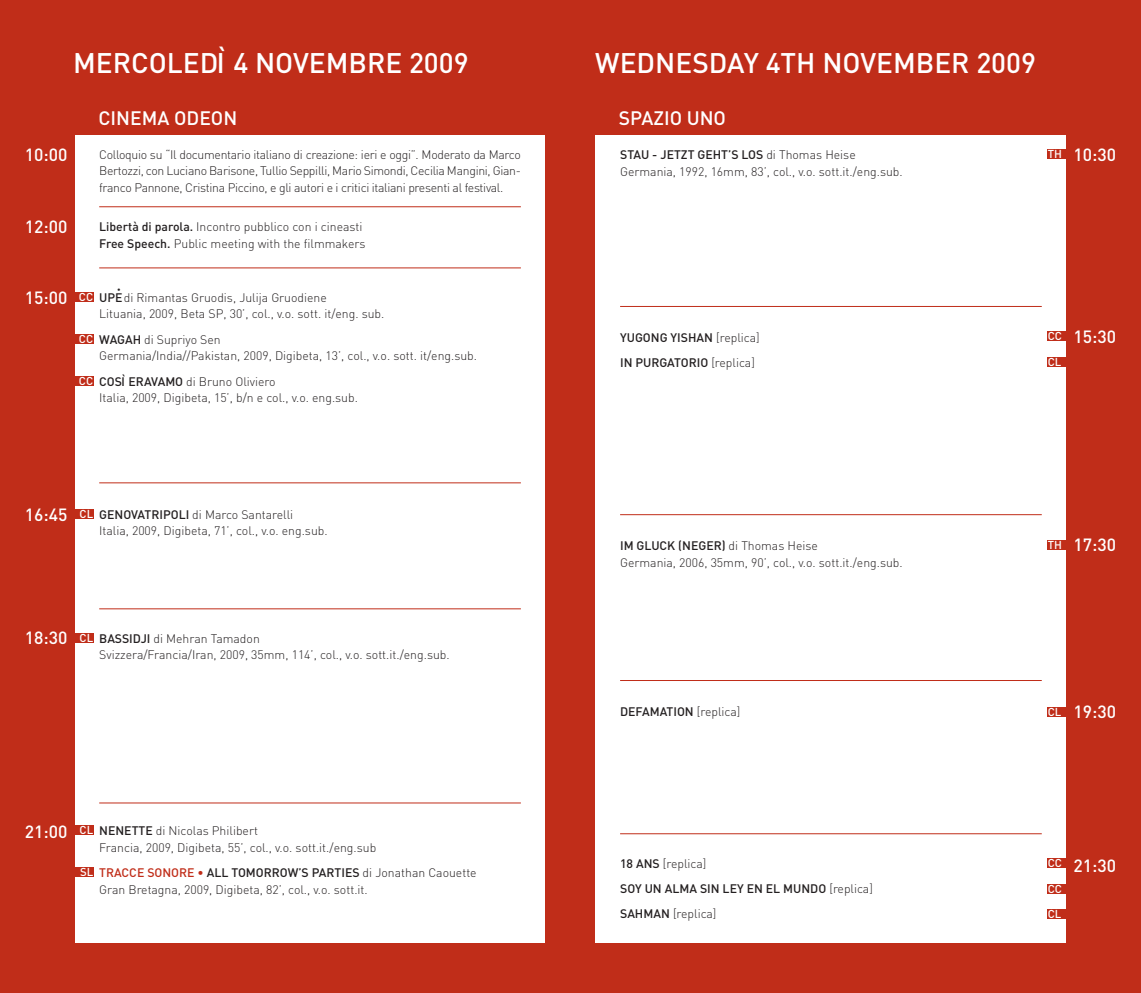
<style>
.page{position:relative;width:1141px;height:993px;background:#fff}
.page>*{position:absolute;margin:0;border:0;box-sizing:border-box;transform-origin:0 0}
.t1{font:500 28px "DIN";color:#fff}
.t2{font:500 19.25px "DIN";color:#fff}
.t3{font:500 17.5px "DIN";color:#fff}
.t4{font:300 12.25px/16.6px "DIN";color:#231f20}
.t5{font:500 12.25px/25.4px "DIN";color:#231f20}
.t6{font:500 12.25px "DIN";color:#c02d19}
.t7{font:500 11.38px "DIN";color:#fff}
.t8{font:500 7px "DIN";color:#231f20}
.s1{font-weight:500}
.s2{font-weight:300}
.s3{color:#231f20}
</style>
<div class="page">
<div style="left:0;top:0;width:1141px;height:134px;background:#c02d19"></div>
<div style="left:0;top:0;width:74px;height:992px;background:#c02d19"></div>
<div style="left:1067px;top:0;width:74px;height:992px;background:#c02d19"></div>
<hr style="left:99px;top:267px;width:422px;height:1px;background:#c02d19">
<hr style="left:99px;top:206px;width:422px;height:1px;background:#c02d19">
<hr style="left:620px;top:306px;width:422px;height:1px;background:#c02d19">
<hr style="left:99px;top:608px;width:422px;height:1px;background:#c02d19">
<hr style="left:99px;top:482px;width:422px;height:1px;background:#c02d19">
<hr style="left:620px;top:514px;width:422px;height:1px;background:#c02d19">
<hr style="left:620px;top:680px;width:422px;height:1px;background:#c02d19">
<hr style="left:620px;top:833px;width:422px;height:1px;background:#c02d19">
<hr style="left:99px;top:802px;width:422px;height:1px;background:#c02d19">
<div style="left:74px;top:292px;width:20px;height:10px;background:#c02d19"></div>
<div style="left:74px;top:334px;width:20px;height:9px;background:#c02d19"></div>
<div style="left:1047px;top:331px;width:20px;height:10px;background:#c02d19"></div>
<div style="left:1047px;top:149px;width:20px;height:10px;background:#c02d19"></div>
<div style="left:1047px;top:357px;width:20px;height:10px;background:#c02d19"></div>
<div style="left:1047px;top:540px;width:20px;height:10px;background:#c02d19"></div>
<div style="left:1047px;top:706px;width:20px;height:10px;background:#c02d19"></div>
<div style="left:1047px;top:908px;width:20px;height:10px;background:#c02d19"></div>
<div style="left:1047px;top:858px;width:20px;height:9px;background:#c02d19"></div>
<div style="left:1047px;top:883px;width:20px;height:10px;background:#c02d19"></div>
<div style="left:74px;top:376px;width:20px;height:9px;background:#c02d19"></div>
<div style="left:74px;top:509px;width:20px;height:10px;background:#c02d19"></div>
<div style="left:74px;top:632px;width:20px;height:10px;background:#c02d19"></div>
<div style="left:74px;top:824px;width:20px;height:10px;background:#c02d19"></div>
<div style="left:74px;top:866px;width:20px;height:10px;background:#c02d19"></div>
<div style="left:546px;top:0;width:49px;height:992px;background:#c02d19"></div>
<div style="left:0;top:943px;width:1141px;height:49px;background:#c02d19"></div>
<h3 class="t3" style="left:25px;top:143px;width:44px">10:00</h3>
<h1 class="t1" style="left:73px;top:45px;width:397px">M ERCOLEDÌ 4 NOVEMBRE 2009</h1>
<h1 class="t1" style="left:595px;top:45px;width:442px">WEDNESDAY 4TH N OVEMBER 2009</h1>
<h2 class="t2" style="left:99px;top:106px;width:140px">CINEMA ODEON</h2>
<h2 class="t2" style="left:619px;top:106px;width:109px">SPAZIO UNO</h2>
<p class="t4" style="left:99px;top:146px;width:423px;text-align:justify">Colloquio su “Il documentario italiano di creazione: ieri e oggi”. Moderato da Marco Bertozzi, con Luciano Barisone, Tullio Seppilli, Mario Simondi, Cecilia Mangini, Gian&shy;franco Pannone, Cristina Piccino, e gli autori e i critici italiani presenti al festival.</p>
<p class="t4" style="left:620px;top:146px;width:284px"><span class="s1">STAU - JETZT GEHT’S LOS</span> di Thomas Heise<br>Germania, 1992, 16mm, 83’, col., v.o. sott.it./eng.sub.</p>
<h3 class="t3" style="left:25px;top:215px;width:44px">12:00</h3>
<p class="t4" style="left:99px;top:218px;width:268px"><span class="s1">LIBERTÀ DI PAROLA.</span> Incontro pubblico con i cineasti<br><span class="s1">FREE SPEECH.</span> Public meeting with the filmmakers</p>
<p class="t7" style="left:1048px;top:147px;width:16px">TH</p>
<h3 class="t3" style="left:1074px;top:143px;width:44px">10:30</h3>
<h3 class="t3" style="left:25px;top:286px;width:44px">15:00</h3>
<p class="t8" style="left:117px;top:285px;width:5px">•</p>
<p class="t4" style="left:99px;top:301px;width:287px;line-height:25.4px">Lituania, 2009, Beta SP, 30’, col., v.o. sott. it/eng. sub.<br><span class="s1">WAGAH</span> di Supriyo Sen</p>
<p class="t4" style="left:99px;top:343px;width:379px;line-height:25.4px">Germania/India//Pakistan, 2009, Digibeta, 13’, col., v.o. sott. it/eng.sub.<br><span class="s1">COSÌ ERAVAMO</span> di Bruno Oliviero</p>
<p class="t4" style="left:99px;top:389px;width:260px">Italia, 2009, Digibeta, 15’, b/n e col., v.o. eng.sub.</p>
<p class="t7" style="left:79px;top:289px;width:16px">CC</p>
<p class="t7" style="left:79px;top:331px;width:16px">CC</p>
<p class="t7" style="left:1048px;top:329px;width:16px">CC</p>
<p class="t4" style="left:99px;top:288px;width:229px"><span class="s1">UPE</span>di Rimantas Gruodis, Julija Gruodiene</p>
<p class="t5" style="left:620px;top:324px;width:141px">YUGONG YISHAN <span class="s2">[replica]<br></span>I N PURGATORIO <span class="s2">[replica]</span></p>
<p class="t7" style="left:1048px;top:354px;width:12px">CL</p>
<p class="t7" style="left:79px;top:373px;width:16px">CC</p>
<h3 class="t3" style="left:1074px;top:326px;width:44px">15:30</h3>
<h3 class="t3" style="left:25px;top:503px;width:44px">16:45</h3>
<p class="t7" style="left:80px;top:506px;width:12px">CL</p>
<p class="t4" style="left:99px;top:505px;width:230px"><span class="s1">GENOVATRIPOLI</span> di Marco Santarelli<br>Italia, 2009, Digibeta, 71’, col., v.o. eng.sub.</p>
<h3 class="t3" style="left:25px;top:626px;width:44px">18:30</h3>
<p class="t7" style="left:80px;top:630px;width:12px">CL</p>
<p class="t4" style="left:99px;top:629px;width:352px"><span class="s1">BASSIDJI</span> di Mehran Tamadon<br>Svizzera/Francia/Iran, 2009, 35mm, 114’, col., v.o. sott.it./eng.sub.</p>
<p class="t4" style="left:620px;top:537px;width:284px"><span class="s1">IM GLUCK (NEGER)</span> di Thomas Heise<br>Germania, 2006, 35mm, 90’, col., v.o. sott.it./eng.sub.</p>
<p class="t5" style="left:620px;top:698px;width:122px">DEFAMATION <span class="s2">[replica]</span></p>
<p class="t7" style="left:1048px;top:537px;width:16px">TH</p>
<h3 class="t3" style="left:1074px;top:533px;width:44px">17:30</h3>
<p class="t7" style="left:1048px;top:704px;width:12px">CL</p>
<h3 class="t3" style="left:1074px;top:700px;width:44px">19:30</h3>
<h3 class="t3" style="left:25px;top:819px;width:44px">21:00</h3>
<p class="t7" style="left:80px;top:822px;width:12px">CL</p>
<p class="t7" style="left:80px;top:864px;width:12px">SL</p>
<p class="t4" style="left:99px;top:822px;width:279px"><span class="s1">N ENETTE</span> di Nicolas Philibert<br>Francia, 2009, Digibeta, 55’, col., v.o. sott.it./eng.sub</p>
<p class="t6" style="left:99px;top:864px;width:116px">TRACCE SONORE • <span class="s3">ALL</span></p>
<p class="t4" style="left:99px;top:864px;width:379px;text-indent:132px"><span class="s1">TOMORROW’S PARTIES</span> di Jonathan Caouette<br>Gran Bretagna, 2009, Digibeta, 82’, col., v.o. sott.it.</p>
<p class="t5" style="left:620px;top:849px;width:254px">18 ANS <span class="s2">[replica]<br></span>SOY UN ALMA SIN LEY EN EL MUNDO <span class="s2">[replica]<br></span>SAHMAN <span class="s2">[replica]</span></p>
<p class="t7" style="left:1048px;top:855px;width:16px">CC</p>
<p class="t7" style="left:1048px;top:881px;width:16px">CC</p>
<p class="t7" style="left:1048px;top:905px;width:12px">CL</p>
<h3 class="t3" style="left:1074px;top:853px;width:44px">21:30</h3>
</div>
